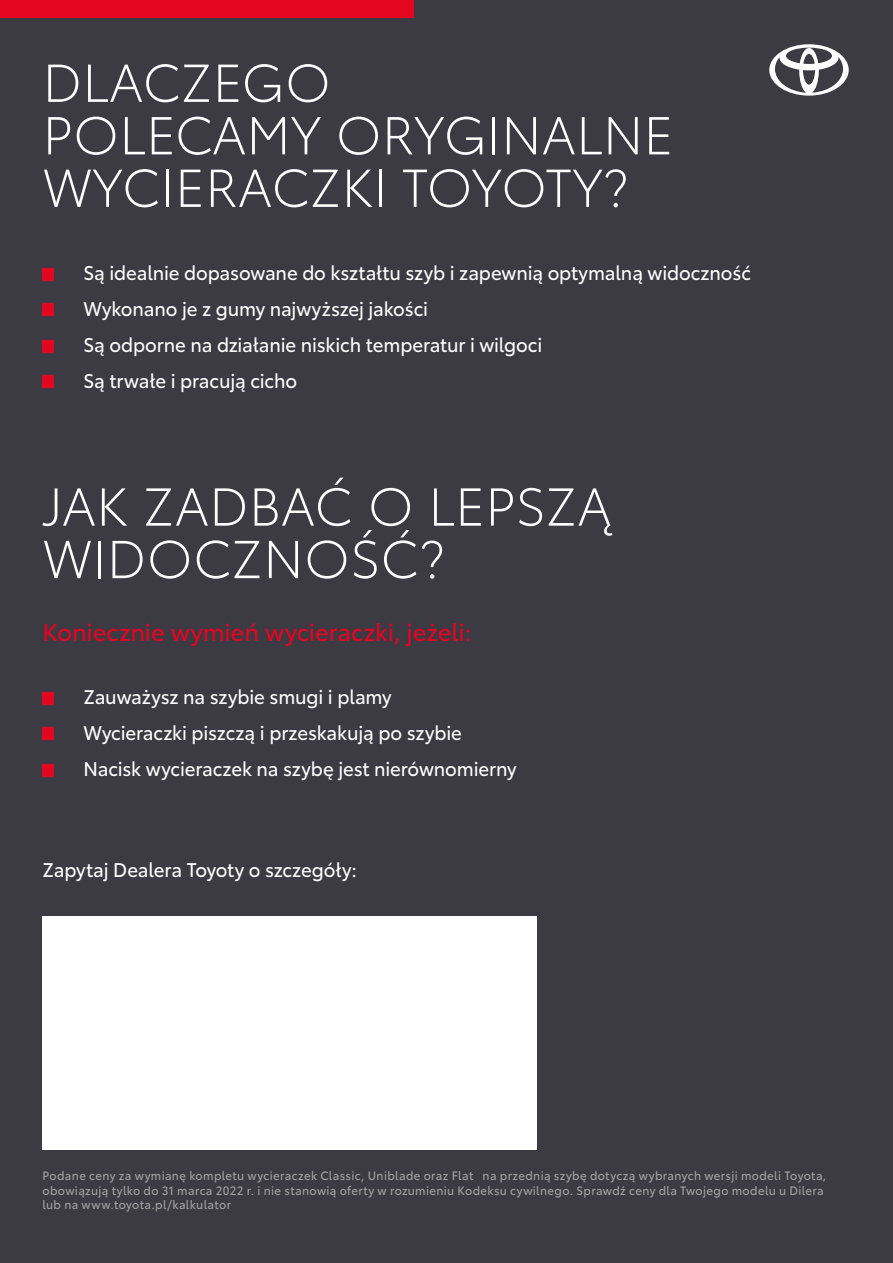
<style>
.page{position:relative;width:893px;height:1263px;background:#3c3a42}
.page>*{position:absolute;margin:0;border:0;box-sizing:border-box;transform-origin:0 0}
.t1{font:300 52.5px/52.5px "Toyota Type";color:#fff}
.t2{font:24px "Toyota Type";letter-spacing:-.01em;color:#e40521}
.t3{font:19.5px/36px "Toyota Type";letter-spacing:-.01em;color:#fff;scale:.96 1}
.t4{font:12px/14.4px "Toyota Type";letter-spacing:.03em;color:#a2a3a7;scale:.96 1}
</style>
<div class="page">
<div style="left:0;top:0;width:414px;height:17px;background:#e40521"></div>
<div style="left:43px;top:916px;width:494px;height:234px;background:#fff"></div>
<svg style="left:769px;top:44px;width:80px;height:52px"></svg>
<div style="left:43px;top:268px;width:11px;height:12px;background:#e40521"></div>
<div style="left:43px;top:692px;width:11px;height:12px;background:#e40521"></div>
<div style="left:43px;top:304px;width:11px;height:12px;background:#e40521"></div>
<div style="left:43px;top:727px;width:11px;height:13px;background:#e40521"></div>
<div style="left:43px;top:340px;width:11px;height:12px;background:#e40521"></div>
<div style="left:43px;top:764px;width:11px;height:12px;background:#e40521"></div>
<div style="left:43px;top:376px;width:11px;height:12px;background:#e40521"></div>
<h1 class="t1" style="left:43px;top:53px;width:633px">DLACZEGO<br>POLECAMY ORYGINALNE<br>WYCIERACZKI TOYOTY?</h1>
<p class="t3" style="left:83px;top:253px;width:697px">Są idealnie dopasowane do kształtu szyb i zapewnią optymalną widoczność Wykonano je z gumy najwyższej jakości<br>Są odporne na działanie niskich temperatur i wilgoci<br>Są trwałe i pracują cicho</p>
<h1 class="t1" style="left:43px;top:477px;width:571px">JAK ZADBAĆ O LEPSZĄ<br>WIDOCZNOŚĆ?</h1>
<p class="t2" style="left:43px;top:614px;width:430px">Koniecznie wymień wycieraczki, jeżeli:</p>
<p class="t3" style="left:83px;top:677px;width:453px">Zauważysz na szybie smugi i plamy<br>Wycieraczki piszczą i przeskakują po szybie<br>Nacisk wycieraczek na szybę jest nierównomierny</p>
<p class="t3" style="left:43px;top:851px;width:329px">Zapytaj Dealera Toyoty o szczegóły:</p>
<p class="t4" style="left:43px;top:1168px;width:818px">Podane ceny za wymianę kompletu wycieraczek Classic, Uniblade oraz Flat na przednią szybę dotyczą wybranych wersji modeli Toyota, obowiązują tylko do 31 marca 2022 r. i nie stanowią oferty w rozumieniu Kodeksu cywilnego. Sprawdź ceny dla Twojego modelu u Dilera lub na www.toyota.pl/kalkulator</p>
</div>
